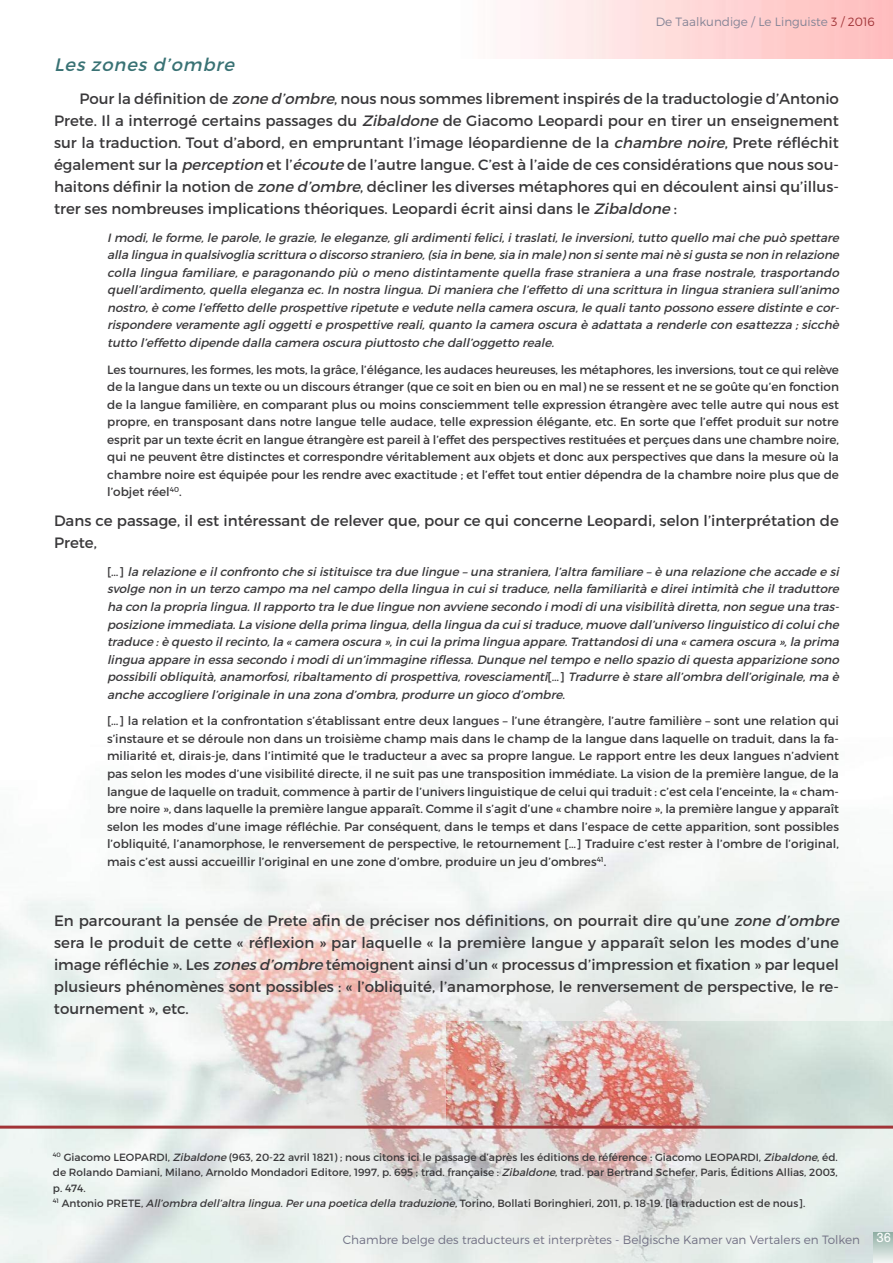
<style>
.page{position:relative;width:893px;height:1263px;background:#fff}
.page>*{position:absolute;margin:0;border:0;box-sizing:border-box;transform-origin:0 0}
.t1{font:italic 18px "Montserrat";color:#397274}
.t2{font:15px/21.9px "Montserrat";color:#39383a}
.t3{font:13.5px "Rockwell";color:#fff}
.t4{font:12px/17.5px "Montserrat";color:#39383a;text-align:justify}
.t5{font:italic 12px/17.5px "Montserrat";letter-spacing:-.01em;color:#39383a;text-align:justify}
.t6{font:300 12px "Montserrat";color:#717084}
.t7{font:300 12px "Montserrat";color:#858496}
.t8{font:10.5px/15.3px "Montserrat";color:#39383a}
.s1{color:#a13437}
.s2{font-style:italic}
.s3{font-style:normal}
</style>
<div class="page">
<img style="left:0;top:809px;width:893px;height:454px">
<img style="left:446px;top:1021px;width:447px;height:104px">
<div style="left:873px;top:1233px;width:20px;height:30px;background:linear-gradient(to bottom,#91b0a5,#eef3f1)"></div>
<hr style="left:0;top:1125px;width:893px;height:3px;background:#a13437">
<p class="t7" style="left:656px;top:17px;width:220px">De Taalkundige / Le Linguiste <span class="s1">3 / 2016</span></p>
<h1 class="t1" style="left:54px;top:58px;width:185px">Les zones d’ombre</h1>
<p class="t2" style="left:54px;top:89px;width:786px;text-align:justify;text-indent:26px">Pour la définition de <span class="s2">zoned’ombre</span>, nous nous sommes librement inspirés de la traductologie d’Antonio Prete. Il a interrogé certains passages du <span class="s2">Zibaldone</span>de Giacomo Leopardi pour en tirer un enseignement sur la traduction. Tout d’abord, en empruntant l’image léopardienne de la <span class="s2">chambre noire</span>, Prete réfléchit également sur la <span class="s2">perception</span>et l’<span class="s2">écoute</span>de l’autre langue. C’est à l’aide de ces considérations que nous sou&shy;haitons définir la notion de <span class="s2">zoned’ombre</span>, décliner les diverses métaphores qui en découlent ainsi qu’illus&shy;trer ses nombreuses implications théoriques. Leopardi écrit ainsi dans le <span class="s2">Zibaldone</span>:</p>
<p class="t5" style="left:107px;top:230px;width:736px">I modi, le forme, le parole, le grazie, le eleganze, gli ardimenti felici, i traslati, le inversioni, tutto quello mai che può spettare alla lingua in qualsivoglia scrittura o discorso straniero, (sia in bene, sia in male) non si sente mai nè si gusta se non in relazione colla lingua familiare, e paragonando più o meno distintamente quella frase straniera a una frase nostrale, trasportando quell’ardimento, quella eleganza ec. In nostra lingua. Di maniera che l’effetto di una scrittura in lingua straniera sull’animo nostro, è come l’effetto delle prospettive ripetute e vedute nella camera oscura, le quali tanto possono essere distinte e cor&shy;rispondere veramente agli oggetti e prospettive reali, quanto la camera oscura è adattata a renderle con esattezza ; sicchè tutto l’effetto dipende dalla camera oscura piuttosto che dall’oggetto reale.</p>
<p class="t4" style="left:107px;top:361px;width:733px">Les tournures, les formes, les mots, la grâce, l’élégance, les audaces heureuses, les métaphores, les inversions, tout ce qui relève de la langue dans un texte ou un discours étranger (que ce soit en bien ou en mal) ne se ressent et ne se goûte qu’en fonction de la langue familière, en comparant plus ou moins consciemment telle expression étrangère avec telle autre qui nous est propre, en transposant dans notre langue telle audace, telle expression élégante, etc. En sorte que l’effet produit sur notre esprit par un texte écrit en langue étrangère est pareil à l’effet des perspectives restituées et perçues dans une chambre noire, qui ne peuvent être distinctes et correspondre véritablement aux objets et donc aux perspectives que dans la mesure où la chambre noire est équipée pour les rendre avec exactitude ; et l’effet tout entier dépendra de la chambre noire plus que de l’objet réel<sup>40</sup>.</p>
<p class="t2" style="left:54px;top:511px;width:786px">Dans ce passage, il est intéressant de relever que, pour ce qui concerne Leopardi, selon l’interprétation de<br>Prete,</p>
<p class="t5" style="left:107px;top:564px;width:736px"><span class="s3">[ … ]</span> la relazione e il confronto che si istituisce tra due lingue – una straniera, l’altra familiare – è una relazione che accade e si svolge non in un terzo campo ma nel campo della lingua in cui si traduce, nella familiarità e direi intimità che il traduttore ha con la propria lingua. Il rapporto tra le due lingue non avviene secondo i modi di una visibilità diretta, non segue una tras&shy;posizione immediata. La visione della prima lingua, della lingua da cui si traduce, muove dall’universo linguistico di colui che traduce : è questo il recinto, la « camera oscura », in cui la prima lingua appare. Trattandosi di una « camera oscura », la prima lingua appare in essa secondo i modi di un’immagine riflessa. Dunque nel tempo e nello spazio di questa apparizione sono possibili obliquità, anamorfosi, ribaltamento di prospettiva, rovesciamenti<span class="s3">[ … ]</span> Tradurre è stare all’ombra dell’originale, ma è anche accogliere l’originale in una zona d’ombra, produrre un gioco d’ombre<span class="s3">.</span></p>
<p class="t4" style="left:107px;top:713px;width:733px">[…] la relation et la confrontation s’établissant entre deux langues – l’une étrangère, l’autre familière – sont une relation qui s’instaure et se déroule non dans un troisième champ mais dans le champ de la langue dans laquelle on traduit, dans la fa&shy;miliarité et, dirais-je, dans l’intimité que le traducteur a avec sa propre langue. Le rapport entre les deux langues n’advient pas selon les modes d’une visibilité directe, il ne suit pas une transposition immédiate. La vision de la première langue, de la langue de laquelle on traduit, commence à partir de l’univers linguistique de celui qui traduit : c’est cela l’enceinte, la « cham&shy;bre noire », dans laquelle la première langue apparaît. Comme il s’agit d’une « chambre noire », la première langue y apparaît selon les modes d’une image réfléchie. Par conséquent, dans le temps et dans l’espace de cette apparition, sont possibles l’obliquité, l’anamorphose, le renversement de perspective, le retournement […] Traduire c’est rester à l’ombre de l’original, mais c’est aussi accueillir l’original en une zone d’ombre, produire un jeu d’ombres<sup>41</sup>.</p>
<p class="t2" style="left:54px;top:911px;width:789px">En parcourant la pensée de Prete afin de préciser nos définitions, on pourrait dire qu’une <span class="s2">zone d’ombre </span>sera le produit de cette « réflexion » par laquelle « la première langue y apparaît selon les modes d’une image réfléchie ». Les <span class="s2">zonesd’ombre</span>témoignent ainsi d’un « processus d’impression et fixation » par lequel plusieurs phénomènes sont possibles : « l’obliquité, l’anamorphose, le renversement de perspective, le re&shy;tournement », etc.</p>
<p class="t8" style="left:53px;top:1150px;width:786px"><sup>40</sup> Giacomo LEOPARDI, <span class="s2">Zibaldone</span>(963, 20-22 avril 1821) ; nous citons ici le passage d’après les éditions de référence : Giacomo LEOPARDI, <span class="s2">Zibaldone</span>, éd. de Rolando Damiani, Milano, Arnoldo Mondadori Editore, 1997, p. 695 ; trad. française : <span class="s2">Zibaldone</span>, trad. par Bertrand Schefer, Paris, Éditions Allias, 2003, p. 474.<br><sup>41</sup> Antonio PRETE, <span class="s2">All’ombradell’altralingua.Perunapoeticadellatraduzione</span>, Torino, Bollati Boringhieri, 2011, p. 18-19. [la traduction est de nous].</p>
<p class="t6" style="left:343px;top:1235px;width:519px">Chambre belge des traducteurs et interprètes - Belgische Kamer van Vertalers en Tolken</p>
<p class="t3" style="left:876px;top:1229px;width:16px">36</p>
</div>
